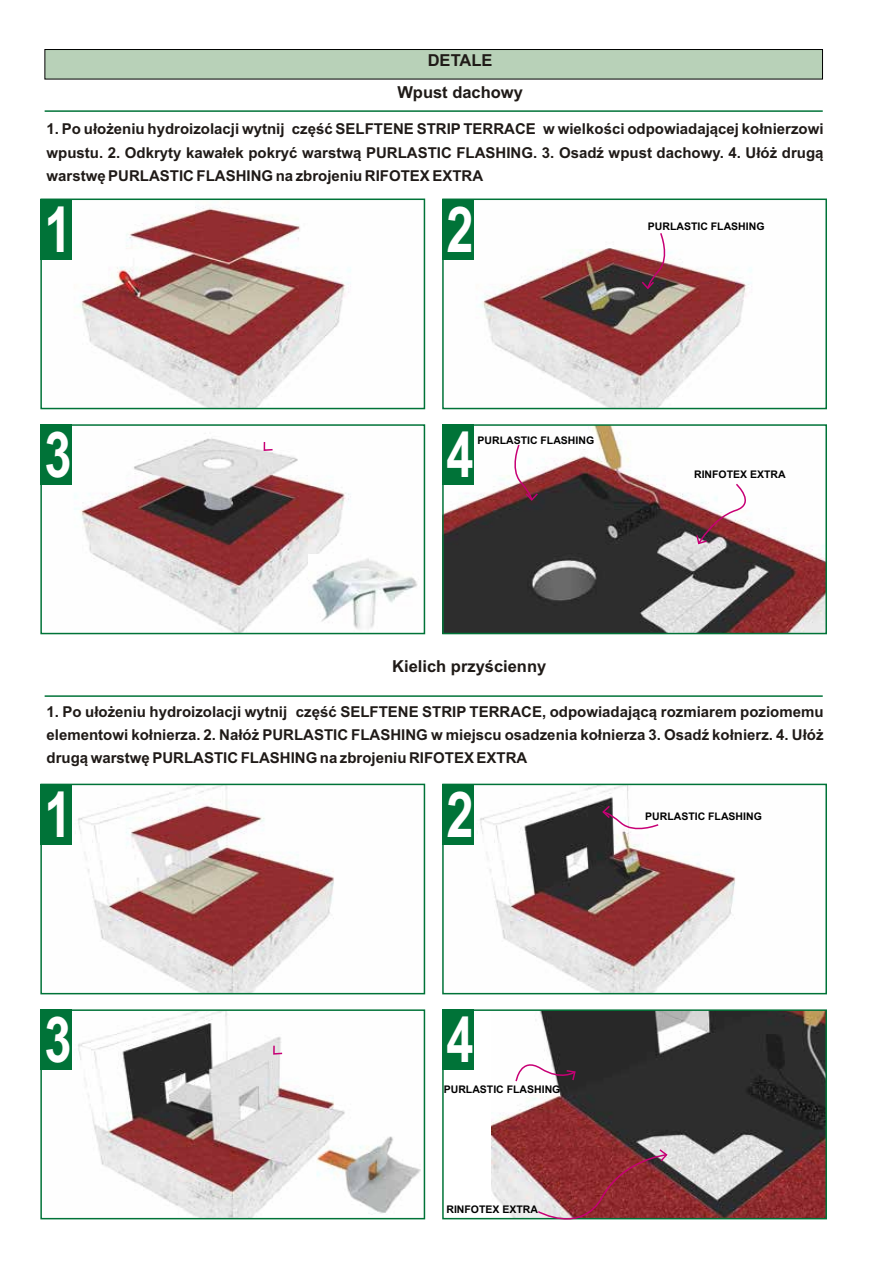
<style>
.page{position:relative;width:894px;height:1263px;background:#fff}
.page>*{position:absolute;margin:0;border:0;box-sizing:border-box;transform-origin:0 0}
.t1{font:700 63.3px "Arial";color:#fff;scale:.77 1}
.t2{font:700 16.5px/32px "Arial";color:#1f1a17;text-align:center}
.t3{font:700 15px/23.2px "Arial";color:#1f1a17;text-align:justify}
.t4{font:700 10.5px "Arial";color:#000}
</style>
<div class="page">
<img style="left:76px;top:207px;width:275px;height:199px">
<div style="left:40px;top:199px;width:385px;height:210px;border:2px solid #007338"></div>
<img style="left:78px;top:787px;width:256px;height:204px">
<div style="left:40px;top:784px;width:385px;height:210px;border:2px solid #007338"></div>
<img style="left:74px;top:438px;width:277px;height:193px">
<div style="left:40px;top:424px;width:385px;height:210px;border:2px solid #007338"></div>
<img style="left:78px;top:1012px;width:267px;height:204px">
<div style="left:40px;top:1009px;width:385px;height:210px;border:2px solid #007338"></div>
<img style="left:479px;top:248px;width:273px;height:158px">
<div style="left:442px;top:199px;width:385px;height:210px;border:2px solid #007338"></div>
<img style="left:480px;top:787px;width:256px;height:204px">
<div style="left:442px;top:784px;width:385px;height:210px;border:2px solid #007338"></div>
<img style="left:445px;top:427px;width:379px;height:204px">
<div style="left:442px;top:424px;width:385px;height:210px;border:2px solid #007338"></div>
<img style="left:491px;top:1012px;width:333px;height:204px">
<div style="left:442px;top:1009px;width:385px;height:210px;border:2px solid #007338"></div>
<svg style="left:44px;top:49px;width:779px;height:31px;background:#acc3ac"></svg>
<hr style="left:45px;top:110px;width:778px;height:2px;background:#007338">
<hr style="left:45px;top:695px;width:778px;height:2px;background:#007338">
<div style="left:40px;top:199px;width:32px;height:61px;background:#007338"></div>
<div style="left:40px;top:784px;width:32px;height:61px;background:#007338"></div>
<div style="left:40px;top:424px;width:32px;height:61px;background:#007338"></div>
<div style="left:40px;top:1009px;width:32px;height:61px;background:#007338"></div>
<div style="left:442px;top:199px;width:32px;height:61px;background:#007338"></div>
<div style="left:442px;top:784px;width:32px;height:61px;background:#007338"></div>
<div style="left:442px;top:424px;width:32px;height:61px;background:#007338"></div>
<div style="left:442px;top:1009px;width:32px;height:61px;background:#007338"></div>
<svg style="left:640px;top:233px;width:30px;height:57px"></svg>
<svg style="left:601px;top:804px;width:59px;height:30px"></svg>
<svg style="left:509px;top:443px;width:30px;height:59px"></svg>
<svg style="left:263px;top:440px;width:11px;height:12px"></svg>
<svg style="left:272px;top:1044px;width:12px;height:12px"></svg>
<img style="left:309px;top:555px;width:111px;height:77px">
<img style="left:317px;top:1129px;width:104px;height:86px">
<svg style="left:695px;top:483px;width:62px;height:62px"></svg>
<svg style="left:515px;top:1056px;width:62px;height:27px"></svg>
<svg style="left:537px;top:1148px;width:132px;height:72px;background:#933d42"></svg>
<p class="t2" style="left:397px;top:46px;width:127px">DETALE<br>Wpust dachowy</p>
<p class="t3" style="left:47px;top:119px;width:779px">1. Po u³o¿eniu hydroizolacji wytnij czêœæ SELFTENE STRIP TERRACE w wielkoœci odpowiadaj¹cej ko³nierzowi wpustu. 2. Odkryty kawa³ek pokryæ warstw¹ PURLASTIC FLASHING. 3. OsadŸ wpust dachowy. 4. U³ó¿ drug¹ warstwê PURLASTIC FLASHING na zbrojeniu RIFOTEX EXTRA</p>
<h1 class="t1" style="left:45px;top:206px;width:37px">1</h1>
<h1 class="t1" style="left:45px;top:431px;width:37px">3</h1>
<h1 class="t1" style="left:446px;top:206px;width:37px">2</h1>
<p class="t4" style="left:648px;top:223px;width:118px">PURLASTIC FLASHING</p>
<h1 class="t1" style="left:446px;top:431px;width:37px">4</h1>
<p class="t4" style="left:478px;top:436px;width:118px">PURLASTIC FLASHING</p>
<p class="t4" style="left:694px;top:471px;width:93px">RINFOTEX EXTRA</p>
<p class="t2" style="left:392px;top:651px;width:156px">Kielich przyœcienny</p>
<p class="t3" style="left:47px;top:701px;width:778px">1. Po u³o¿eniu hydroizolacji wytnij czêœæ SELFTENE STRIP TERRACE, odpowiadaj¹c¹ rozmiarem poziomemu elementowi ko³nierza. 2. Na³ó¿ PURLASTIC FLASHING w miejscu osadzenia ko³nierza 3. OsadŸ ko³nierz. 4. U³ó¿ drug¹ warstwê PURLASTIC FLASHING na zbrojeniu RIFOTEX EXTRA</p>
<h1 class="t1" style="left:45px;top:791px;width:37px">1</h1>
<h1 class="t1" style="left:45px;top:1016px;width:37px">3</h1>
<h1 class="t1" style="left:446px;top:791px;width:37px">2</h1>
<h1 class="t1" style="left:446px;top:1016px;width:37px">4</h1>
<p class="t4" style="left:444px;top:1086px;width:118px">PURLASTIC FLASHING</p>
<p class="t4" style="left:446px;top:1205px;width:93px">RINFOTEX EXTRA</p>
<p class="t4" style="left:645px;top:813px;width:118px">PURLASTIC FLASHING</p>
</div>
